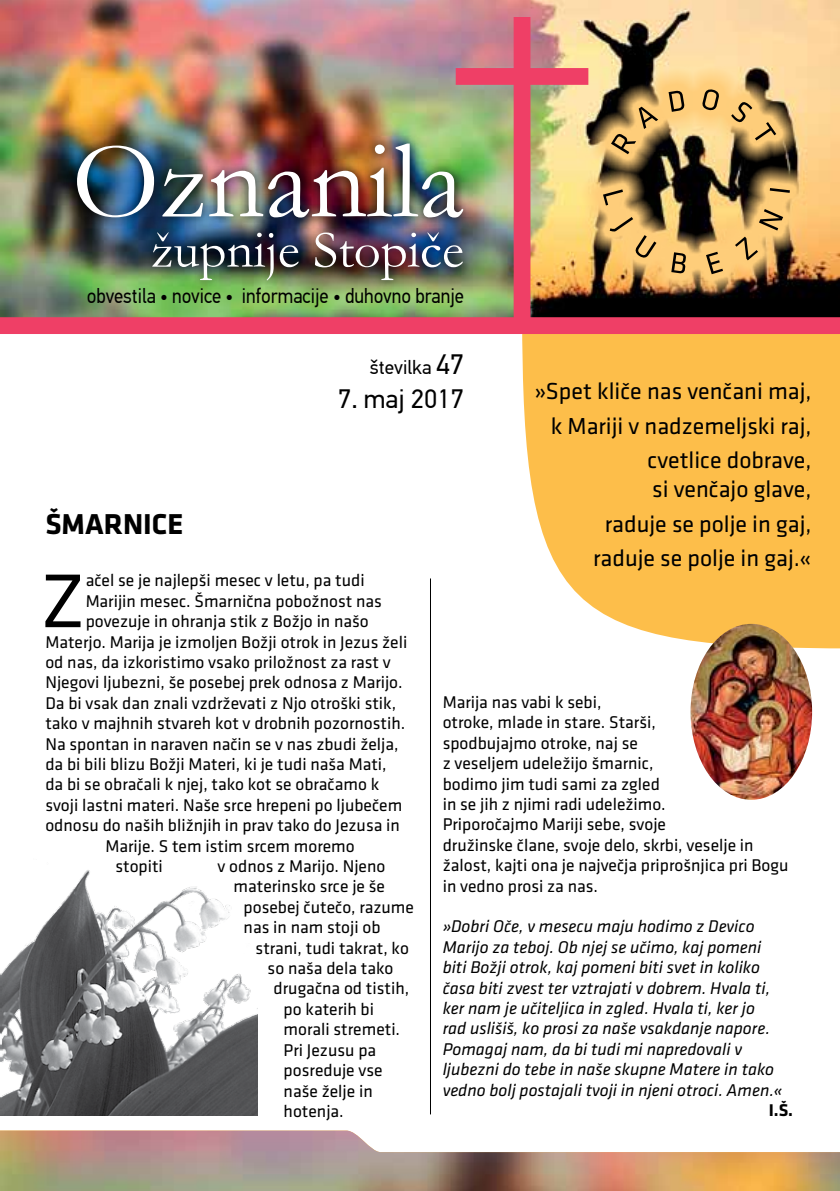
<style>
.page{position:relative;width:840px;height:1191px;background:#fff}
.page>*{position:absolute;margin:0;border:0;box-sizing:border-box;transform-origin:0 0}
.t1{font:112px "Garamond";color:#fff}
.t2{font:78.8px "Klavika";color:#000}
.t3{font:52.8px "Garamond";color:#fff}
.t4{font:700 29.8px "Klavika";color:#000}
.t5{font:26.6px "Din Text Pro PF Regular";color:#000}
.t6{font:24px/34.4px "Klavika";color:#000;text-align:right}
.t7{font:20.8px "Din Text Pro PF Regular";color:#000;scale:.91 1}
.t8{font:19.6px "Din Text Pro PF Regular";color:#000}
.t9{font:17.6px/20.4px "Klavika";color:#000}
.t10{font:italic 17.6px/20.4px "Klavika";color:#000}
.t11{font:700 17.6px "Klavika";color:#000}
.s1{font-size:28px}
</style>
<div class="page">
<svg style="left:522px;top:334px;width:317px;height:314px;background:#fdc45a"></svg>
<img style="left:0;top:0;width:839px;height:317px">
<div style="left:513px;top:17px;width:17px;height:316px;background:#ef3f66"></div>
<div style="left:455px;top:68px;width:133px;height:17px;background:#ef3f66"></div>
<div style="left:0;top:317px;width:839px;height:17px;background:#ef3f66"></div>
<img style="left:0;top:1130px;width:839px;height:61px">
<img style="left:66px;top:134px;width:407px;height:95px">
<img style="left:142px;top:222px;width:329px;height:69px">
<img style="left:579px;top:66px;width:233px;height:231px">
<svg style="left:602px;top:188px;width:187px;height:86px;background:#b49156"></svg>
<svg style="left:610px;top:89px;width:165px;height:65px;background:#bd9c61"></svg>
<img style="left:690px;top:624px;width:121px;height:176px">
<hr style="left:430px;top:578px;width:1px;height:536px;background:#000">
<img style="left:0;top:870px;width:257px;height:245px">
<h1 class="t1" style="left:72px;top:106px;width:393px">Oznanila</h1>
<h3 class="t3" style="left:151px;top:214px;width:314px">župnije Stopiče</h3>
<p class="t7" style="left:87px;top:284px;width:416px">obvestila • novice • informacije • duhovno branje</p>
<h3 class="t4" style="left:45px;top:508px;width:139px">ŠMARNICE</h3>
<p class="t8" style="left:369px;top:356px;width:96px">številka <span class="s1">47</span></p>
<h3 class="t5" style="left:338px;top:383px;width:127px">7. maj 2017</h3>
<h3 class="t6" style="left:534px;top:375px;width:278px">»Spet kliče nas venčani maj, k Mariji v nadzemeljski raj, cvetlice dobrave,</h3>
<h3 class="t6" style="left:593px;top:472px;width:220px">si venčajo glave, raduje se polje in gaj, raduje se polje in gaj.«</h3>
<h2 class="t2" style="left:40px;top:558px;width:47px">Z</h2>
<p class="t9" style="left:86px;top:570px;width:280px">ačel se je najlepši mesec v letu, pa tudi</p>
<p class="t9" style="left:86px;top:591px;width:297px">Marijin mesec. Šmarnična pobožnost nas</p>
<p class="t9" style="left:86px;top:611px;width:284px">povezuje in ohranja stik z Božjo in našo</p>
<p class="t9" style="left:45px;top:632px;width:363px">Materjo. Marija je izmoljen Božji otrok in Jezus želi</p>
<p class="t9" style="left:45px;top:652px;width:347px">od nas, da izkoristimo vsako priložnost za rast v</p>
<p class="t9" style="left:45px;top:672px;width:358px">Njegovi ljubezni, še posebej prek odnosa z Marijo.</p>
<p class="t9" style="left:45px;top:693px;width:352px">Da bi vsak dan znali vzdrževati z Njo otroški stik,</p>
<p class="t9" style="left:45px;top:713px;width:361px">tako v majhnih stvareh kot v drobnih pozornostih.</p>
<p class="t9" style="left:45px;top:734px;width:354px">Na spontan in naraven način se v nas zbudi želja,</p>
<p class="t9" style="left:45px;top:754px;width:342px">da bi bili blizu Božji Materi, ki je tudi naša Mati,</p>
<p class="t9" style="left:45px;top:774px;width:335px">da bi se obračali k njej, tako kot se obračamo k</p>
<p class="t9" style="left:45px;top:795px;width:358px">svoji lastni materi. Naše srce hrepeni po ljubečem</p>
<p class="t9" style="left:45px;top:815px;width:356px">odnosu do naših bližnjih in prav tako do Jezusa in</p>
<p class="t9" style="left:105px;top:836px;width:251px">Marije. S tem istim srcem moremo</p>
<p class="t9" style="left:115px;top:856px;width:49px">stopiti</p>
<p class="t9" style="left:217px;top:856px;width:169px">v odnos z Marijo. Njeno</p>
<p class="t9" style="left:233px;top:876px;width:153px">materinsko srce je še</p>
<p class="t9" style="left:243px;top:897px;width:172px">posebej čutečo, razume</p>
<p class="t9" style="left:243px;top:917px;width:138px">nas in nam stoji ob</p>
<p class="t9" style="left:255px;top:938px;width:155px">strani, tudi takrat, ko</p>
<p class="t9" style="left:267px;top:958px;width:127px">so naša dela tako</p>
<p class="t9" style="left:273px;top:978px;width:137px">drugačna od tistih,</p>
<p class="t9" style="left:283px;top:999px;width:92px">po katerih bi</p>
<p class="t9" style="left:283px;top:1019px;width:118px">morali stremeti.</p>
<p class="t9" style="left:283px;top:1040px;width:94px">Pri Jezusu pa</p>
<p class="t9" style="left:283px;top:1060px;width:100px">posreduje vse</p>
<p class="t9" style="left:283px;top:1080px;width:91px">naše želje in</p>
<p class="t9" style="left:283px;top:1101px;width:62px">hotenja.</p>
<p class="t9" style="left:442px;top:692px;width:347px">Marija nas vabi k sebi,<br>otroke, mlade in stare. Starši,<br>spodbujajmo otroke, naj se<br>z veseljem udeležijo šmarnic,<br>bodimo jim tudi sami za zgled<br>in se jih z njimi radi udeležimo.<br>Priporočajmo Mariji sebe, svoje<br>družinske člane, svoje delo, skrbi, veselje in žalost, kajti ona je največja priprošnjica pri Bogu in vedno prosi za nas.</p>
<p class="t10" style="left:442px;top:916px;width:341px">»Dobri Oče, v mesecu maju hodimo z Devico Marijo za teboj. Ob njej se učimo, kaj pomeni biti Božji otrok, kaj pomeni biti svet in koliko časa biti zvest ter vztrajati v dobrem. Hvala ti, ker nam je učiteljica in zgled. Hvala ti, ker jo rad uslišiš, ko prosi za naše vsakdanje napore.<br>Pomagaj nam, da bi tudi mi napredovali v ljubezni do tebe in naše skupne Matere in tako vedno bolj postajali tvoji in njeni otroci. Amen.«</p>
<p class="t11" style="left:768px;top:1100px;width:26px">I.Š.</p>
</div>
